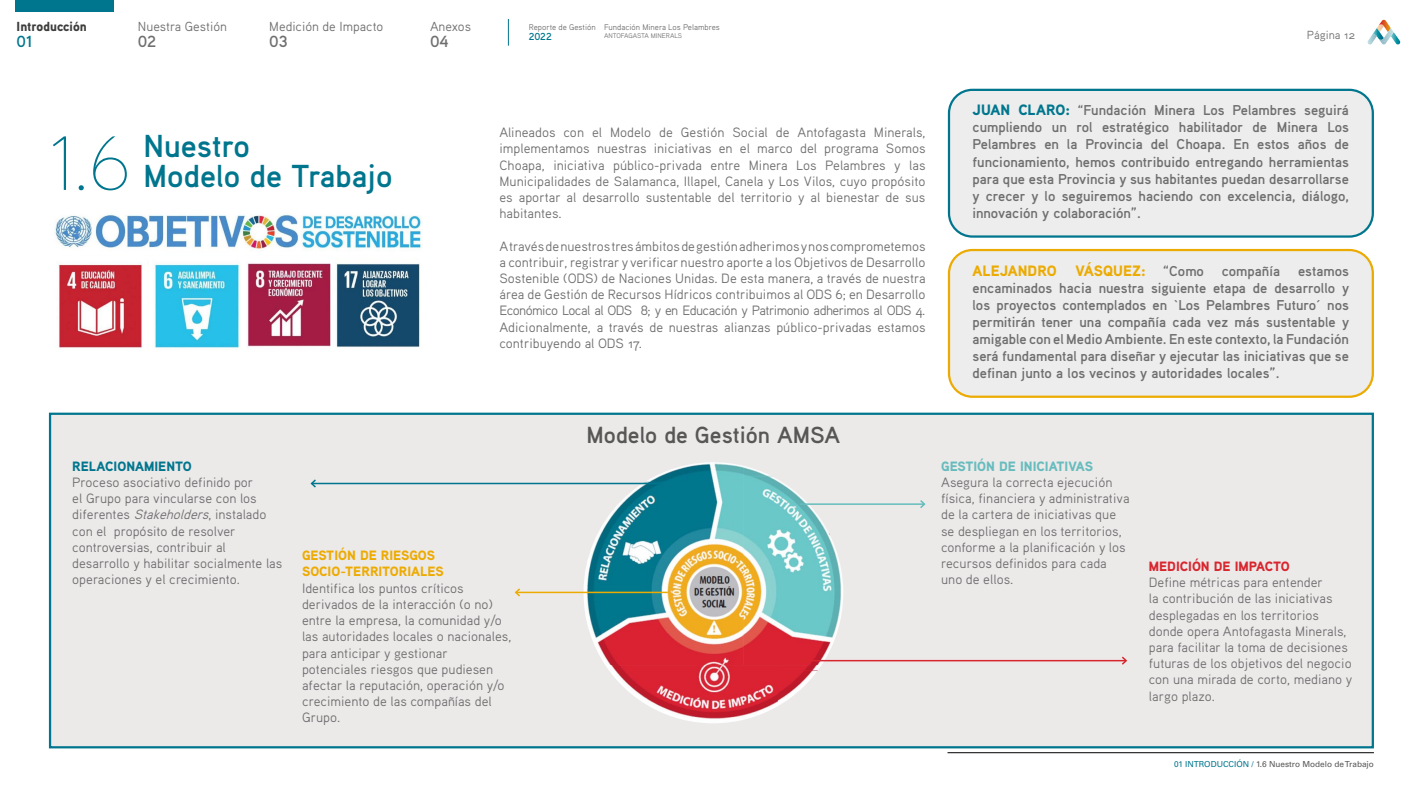
<style>
.page{position:relative;width:1425px;height:808px;background:#fff}
.page>*{position:absolute;margin:0;border:0;box-sizing:border-box;transform-origin:0 0}
.t1{font:100 76.65px "Aaux Pro";color:#00768e}
.t2{font:31.72px "Aaux Pro Bold OSF";color:#00768e}
.t3{font:23.25px "Aaux Pro Bold OSF";color:#575756}
.t4{font:700 16.12px "Aaux Pro";color:#706f6f}
.t5{font:700 16.12px "Aaux Pro";color:#00768e}
.t6{font:900 15px "Aaux Pro";color:#ecab03}
.t7{font:700 14.25px/17.1px "Aaux Pro";color:#706f6f;text-align:justify}
.t8{font:13.5px/16.2px "Aaux Pro Regular OSF";color:#706f6f}
.t9{font:900 13.5px/16.2px "Aaux Pro";color:#ecab03}
.t10{font:900 13.5px "Aaux Pro";color:#66bcbd}
.t11{font:900 13.5px "Aaux Pro";color:#d8262e}
.t12{font:900 13.5px "Aaux Pro";color:#00768e}
.t13{font:13.12px "Aaux Pro Regular OSF";color:#706f6f}
.t14{font:900 13.12px "Aaux Pro";color:#3c3c3b}
.t15{font:11.7px "Aaux Pro Regular OSF";color:#706f6f}
.t16{font:700 10.12px "Aaux Pro";color:#00768e}
.t17{font:8.25px "Aaux Pro Regular OSF";color:#706f6f}
.t18{font:8.25px "Univers LT Std";color:#575756}
.t19{font:6.75px "Aaux Pro Regular OSF";color:#706f6f}
.s1{font-weight:900;font-size:15px;color:#00768e}
.s2{font-size:13.5px}
.s3{font-weight:700;font-size:14.25px;color:#706f6f}
.s4{font-style:italic}
.s5{color:#00768e}
</style>
<div class="page">
<svg style="left:1367px;top:20px;width:33px;height:24px"></svg>
<svg style="left:508px;top:19px;width:1px;height:27px"></svg>
<div style="left:15px;top:0;width:98px;height:12px;background:#00768e"></div>
<hr style="left:947px;top:752px;width:426px;height:1px;background:#000">
<div style="left:949px;top:90px;width:423px;height:147px;background:#ededed;border-radius:23px"></div>
<div style="left:947px;top:89px;width:426px;height:149px;border:2px solid #00768e;border-radius:23px"></div>
<div style="left:949px;top:250px;width:423px;height:147px;background:#ededed;border-radius:23px"></div>
<div style="left:947px;top:249px;width:426px;height:149px;border:2px solid #ecab03;border-radius:23px"></div>
<div style="left:49px;top:413px;width:1324px;height:335px;background:#ece9e9;border:2px solid #00768e"></div>
<img style="left:583px;top:462px;width:160px;height:203px">
<img style="left:743px;top:466px;width:100px;height:199px">
<img style="left:605px;top:665px;width:173px;height:58px">
<img style="left:778px;top:665px;width:43px;height:41px">
<hr style="left:799px;top:660px;width:327px;height:1px;background:#d8262e">
<svg style="left:1120px;top:656px;width:7px;height:9px"></svg>
<hr style="left:799px;top:503px;width:125px;height:2px;background:#66bcbd">
<svg style="left:918px;top:500px;width:8px;height:8px"></svg>
<hr style="left:516px;top:592px;width:152px;height:1px;background:#ecab03">
<svg style="left:514px;top:588px;width:8px;height:9px"></svg>
<hr style="left:311px;top:483px;width:357px;height:1px;background:#00768e">
<svg style="left:310px;top:479px;width:7px;height:9px"></svg>
<img style="left:54px;top:214px;width:368px;height:36px">
<img style="left:247px;top:263px;width:84px;height:84px">
<img style="left:58px;top:264px;width:182px;height:85px">
<img style="left:336px;top:263px;width:84px;height:85px">
<p class="t14" style="left:17px;top:18px;width:72px">Introducción</p>
<p class="t13" style="left:138px;top:18px;width:91px">Nuestra Gestión</p>
<p class="t13" style="left:269px;top:18px;width:116px">Medición de Impacto</p>
<p class="t13" style="left:430px;top:18px;width:42px">Anexos</p>
<p class="t5" style="left:17px;top:31px;width:18px">01</p>
<p class="t4" style="left:138px;top:31px;width:20px">02</p>
<p class="t4" style="left:269px;top:31px;width:20px">03</p>
<p class="t4" style="left:430px;top:31px;width:20px">04</p>
<p class="t17" style="left:529px;top:22px;width:68px">Reporte de Gestión</p>
<p class="t16" style="left:529px;top:30px;width:24px">2022</p>
<p class="t17" style="left:604px;top:22px;width:117px">Fundación Minera Los Pelambres</p>
<p class="t19" style="left:604px;top:32px;width:80px">ANTOFAGASTA MINERALS</p>
<p class="t15" style="left:1306px;top:27px;width:50px">Página 12</p>
<h1 class="t1" style="left:49px;top:115px;width:83px">1.6</h1>
<h2 class="t2" style="left:144px;top:126px;width:108px">Nuestro</h2>
<h2 class="t2" style="left:144px;top:156px;width:250px">Modelo de Trabajo</h2>
<p class="t8" style="left:499px;top:124px;width:427px;text-align:justify">Alineados con el Modelo de Gestión Social de Antofagasta Minerals, implementamos nuestras iniciativas en el marco del programa Somos Choapa, iniciativa público-privada entre Minera Los Pelambres y las Municipalidades de Salamanca, Illapel, Canela y Los Vilos, cuyo propósito es aportar al desarrollo sustentable del territorio y al bienestar de sus habitantes.</p>
<p class="t8" style="left:499px;top:237px;width:427px;text-align:justify">A través de nuestros tres ámbitos de gestión adherimos y nos comprometemos a contribuir, registrar y verificar nuestro aporte a los Objetivos de Desarrollo Sostenible (ODS) de Naciones Unidas. De esta manera, a través de nuestra área de Gestión de Recursos Hídricos contribuimos al ODS 6; en Desarrollo Económico Local al ODS 8; y en Educación y Patrimonio adherimos al ODS 4.<br>Adicionalmente, a través de nuestras alianzas público-privadas estamos contribuyendo al ODS 17.</p>
<p class="t7" style="left:972px;top:101px;width:378px"><span class="s1">JUAN CLARO:</span> <span class="s2">“</span>Fundación Minera Los Pelambres seguirá cumpliendo un rol estratégico habilitador de Minera Los Pelambres en la Provincia del Choapa. En estos años de funcionamiento, hemos contribuido entregando herramientas para que esta Provincia y sus habitantes puedan desarrollarse y crecer y lo seguiremos haciendo con excelencia, diálogo, innovación y colaboración”.</p>
<p class="t6" style="left:972px;top:261px;width:86px">ALEJANDRO</p>
<p class="t6" style="left:1075px;top:261px;width:130px">VÁSQUEZ: <span class="s3">“Como</span></p>
<p class="t7" style="left:1221px;top:262px;width:60px">compañía</p>
<p class="t7" style="left:972px;top:262px;width:378px;text-indent:325px">estamos encaminados hacia nuestra siguiente etapa de desarrollo y los proyectos contemplados en `Los Pelambres Futuro´ nos permitirán tener una compañía cada vez más sustentable y amigable con el Medio Ambiente. En este contexto, la Fundación será fundamental para diseñar y ejecutar las iniciativas que se definan junto a los vecinos y autoridades locales”.</p>
<p class="t12" style="left:72px;top:457px;width:121px">RELACIONAMIENTO</p>
<p class="t8" style="left:72px;top:474px;width:211px">Proceso asociativo definido por<br>el Grupo para vincularse con los diferentes <span class="s4">Stakeholders</span>, instalado con el propósito de resolver controversias, contribuir al desarrollo y habilitar socialmente las operaciones y el crecimiento.</p>
<p class="t9" style="left:302px;top:547px;width:143px">GESTIÓN DE RIESGOS<br>SOCIO-TERRITORIALES</p>
<p class="t8" style="left:302px;top:579px;width:211px">Identifica los puntos críticos derivados de la interacción (o no) entre la empresa, la comunidad y/o las autoridades locales o nacionales, para anticipar y gestionar potenciales riesgos que pudiesen afectar la reputación, operación y/o crecimiento de las compañías del<br>Grupo.</p>
<h3 class="t3" style="left:586px;top:420px;width:255px">Modelo de Gestión AMSA</h3>
<p class="t10" style="left:941px;top:457px;width:153px">GESTIÓN DE INICIATIVAS</p>
<p class="t8" style="left:941px;top:474px;width:190px">Asegura la correcta ejecución física, financiera y administrativa de la cartera de iniciativas que se despliegan en los territorios, conforme a la planificación y los recursos definidos para cada uno de ellos.</p>
<p class="t11" style="left:1148px;top:557px;width:142px">MEDICIÓN DE IMPACTO</p>
<p class="t8" style="left:1148px;top:574px;width:205px">Define métricas para entender<br>la contribución de las iniciativas desplegadas en los territorios donde opera Antofagasta Minerals, para facilitar la toma de decisiones futuras de los objetivos del negocio con una mirada de corto, mediano y largo plazo.</p>
<p class="t18" style="left:1174px;top:759px;width:201px"><span class="s5">01 INTRODUCCIÓN /</span> 1.6 Nuestro Modelo de Trabajo</p>
</div>
